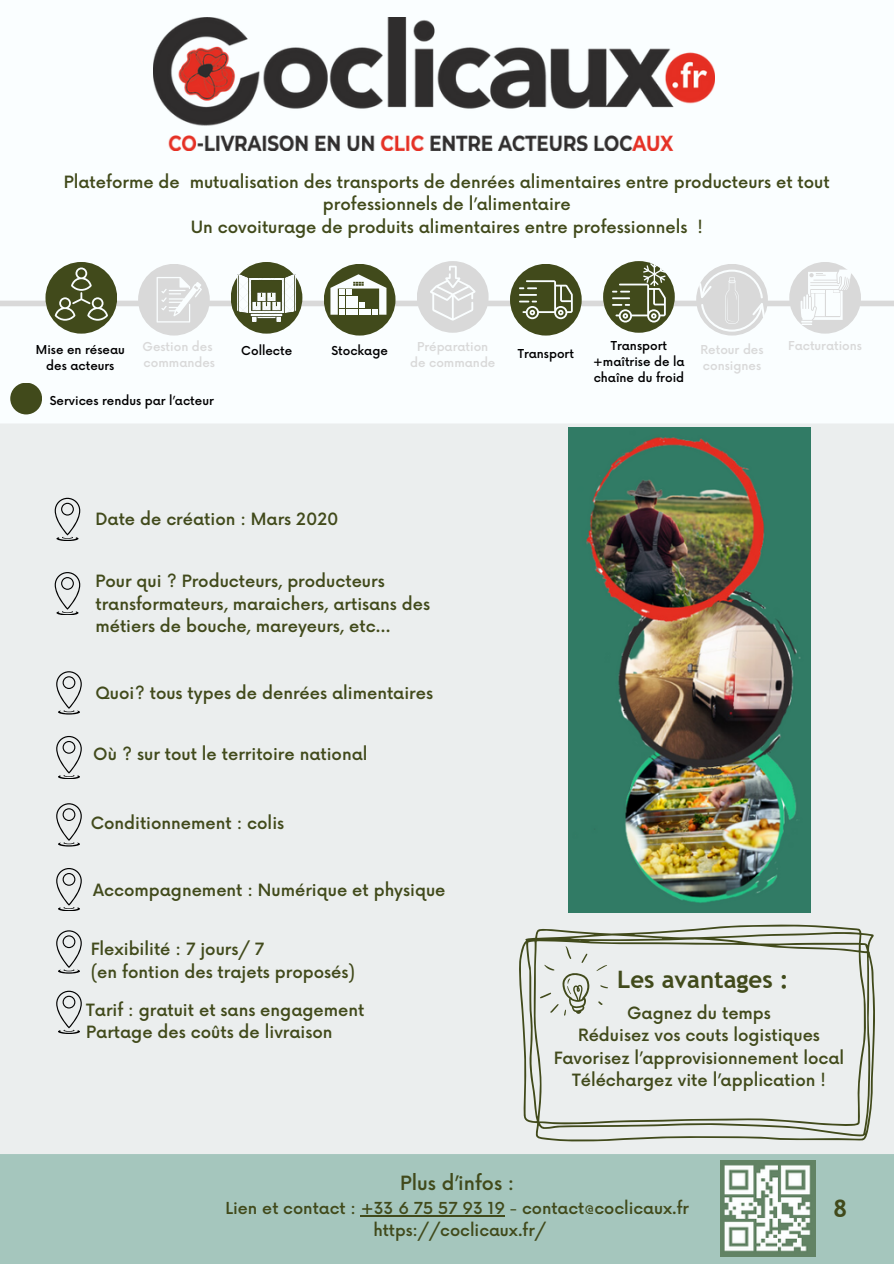
<style>
.page{position:relative;width:894px;height:1264px;background:#fff}
.page>*{position:absolute;margin:0;border:0;box-sizing:border-box;transform-origin:0 0}
.t1{font:700 24.3px "Trebuchet MS";color:#414a1b}
.t2{font:700 24px "Trebuchet MS";color:#414a1b}
.t3{font:500 19.05px "Now";color:#414a1b}
.t4{font:500 16.5px/22.5px "Now";color:#414a1b}
.t5{font:500 16.05px/22.5px "Now";color:#414a1b;text-align:center}
.t6{font:500 12px/16px "Now";color:#000;text-align:center}
.t7{font:500 12px/16px "Now";color:#d9d9d9}
.s1{font-weight:400}
</style>
<div class="page">
<div style="left:0;top:0;width:893px;height:1263px;background:#fafeff"></div>
<div style="left:0;top:300px;width:893px;height:6px;background:#d9d9d9"></div>
<div style="left:138px;top:264px;width:72px;height:71px;background:#d9d9d9;border-radius:50%"></div>
<img style="left:154px;top:18px;width:560px;height:132px">
<div style="left:0;top:424px;width:893px;height:729px;background:#ebeeee"></div>
<svg style="left:55px;top:498px;width:25px;height:42px"></svg>
<svg style="left:55px;top:572px;width:25px;height:43px"></svg>
<svg style="left:56px;top:671px;width:26px;height:43px"></svg>
<svg style="left:56px;top:868px;width:26px;height:42px"></svg>
<svg style="left:56px;top:736px;width:26px;height:42px"></svg>
<div style="left:45px;top:262px;width:72px;height:71px;background:#414a1b;border-radius:50%"></div>
<div style="left:231px;top:262px;width:71px;height:71px;background:#414a1b;border-radius:50%"></div>
<div style="left:324px;top:264px;width:71px;height:71px;background:#414a1b;border-radius:50%"></div>
<div style="left:417px;top:261px;width:71px;height:72px;background:#d9d9d9;border-radius:50%"></div>
<div style="left:510px;top:264px;width:71px;height:71px;background:#414a1b;border-radius:50%"></div>
<div style="left:603px;top:261px;width:71px;height:72px;background:#414a1b;border-radius:50%"></div>
<div style="left:696px;top:264px;width:71px;height:71px;background:#d9d9d9;border-radius:50%"></div>
<div style="left:789px;top:262px;width:71px;height:71px;background:#d9d9d9;border-radius:50%"></div>
<svg style="left:55px;top:262px;width:57px;height:58px"></svg>
<svg style="left:56px;top:990px;width:26px;height:43px"></svg>
<svg style="left:156px;top:277px;width:46px;height:45px"></svg>
<svg style="left:519px;top:280px;width:53px;height:39px"></svg>
<svg style="left:612px;top:262px;width:53px;height:60px"></svg>
<svg style="left:698px;top:269px;width:66px;height:62px"></svg>
<svg style="left:800px;top:269px;width:50px;height:56px"></svg>
<img style="left:238px;top:274px;width:57px;height:47px">
<svg style="left:430px;top:266px;width:45px;height:54px"></svg>
<svg style="left:330px;top:274px;width:56px;height:41px"></svg>
<div style="left:0;top:1153px;width:893px;height:110px;background:#a5c6bd"></div>
<svg style="left:56px;top:803px;width:26px;height:43px"></svg>
<div style="left:10px;top:382px;width:32px;height:32px;background:#414a1b;border-radius:50%"></div>
<svg style="left:56px;top:930px;width:26px;height:43px"></svg>
<svg style="left:519px;top:924px;width:355px;height:217px;background:#dce0dc"></svg>
<svg style="left:596px;top:964px;width:11px;height:7px"></svg>
<svg style="left:600px;top:985px;width:8px;height:3px"></svg>
<svg style="left:539px;top:946px;width:50px;height:70px;background:#d7dbd6"></svg>
<svg style="left:598px;top:1001px;width:4px;height:4px"></svg>
<img style="left:720px;top:1160px;width:95px;height:96px">
<img style="left:568px;top:427px;width:242px;height:485px">
<hr style="left:360px;top:1214px;width:145px;height:2px;background:#414a1b">
<p class="t4" style="left:64px;top:172px;width:767px;text-align:center">Plateforme de mutualisation des transports de denrées alimentaires entre producteurs et tout professionnels de l’alimentaire<br>Un covoiturage de produits alimentaires entre professionnels !</p>
<p class="t7" style="left:142px;top:339px;width:74px">Gestion des commandes</p>
<p class="t6" style="left:331px;top:343px;width:58px">Stockage</p>
<p class="t7" style="left:410px;top:339px;width:87px;text-align:center">Préparation de commande</p>
<p class="t6" style="left:517px;top:346px;width:58px">Transport</p>
<p class="t6" style="left:593px;top:338px;width:93px">Transport +maîtrise de la chaîne du froid</p>
<p class="t7" style="left:700px;top:342px;width:64px">Retour des consignes</p>
<p class="t6" style="left:36px;top:342px;width:90px">Mise en réseau</p>
<p class="t7" style="left:788px;top:338px;width:75px">Facturations</p>
<p class="t6" style="left:46px;top:358px;width:70px">des acteurs</p>
<p class="t6" style="left:241px;top:343px;width:52px">Collecte</p>
<p class="t6" style="left:50px;top:393px;width:165px">Services rendus par l’acteur</p>
<p class="t4" style="left:95px;top:509px;width:244px">Date de création : Mars 2020</p>
<p class="t4" style="left:95px;top:571px;width:336px">Pour qui ? Producteurs, producteurs transformateurs, maraichers, artisans des métiers de bouche, mareyeurs, etc…</p>
<p class="t4" style="left:95px;top:682px;width:339px">Quoi? tous types de denrées alimentaires</p>
<p class="t4" style="left:93px;top:743px;width:276px">Où ? sur tout le territoire national</p>
<p class="t4" style="left:91px;top:812px;width:195px">Conditionnement : colis</p>
<p class="t4" style="left:93px;top:880px;width:353px">Accompagnement : Numérique et physique</p>
<p class="t4" style="left:91px;top:939px;width:266px">Flexibilité : 7 jours/ 7<br>(en fontion des trajets proposés)</p>
<p class="t4" style="left:86px;top:999px;width:279px">Tarif : gratuit et sans engagement<br>Partage des coûts de livraison</p>
<h2 class="t2" style="left:617px;top:965px;width:173px">Les avantages :</h2>
<p class="t4" style="left:553px;top:1002px;width:292px;text-align:center">Gagnez du temps<br>Réduisez vos couts logistiques<br>Favorisez l’approvisionnement local<br>Téléchargez vite l’application !</p>
<p class="t3" style="left:400px;top:1172px;width:115px">Plus d’infos :</p>
<p class="t5" style="left:225px;top:1197px;width:465px">Lien et contact : +33 6 75 57 93 19 <span class="s1">-</span> contact@coclicaux.fr https://coclicaux.fr/</p>
<h1 class="t1" style="left:832px;top:1194px;width:16px">8</h1>
</div>
